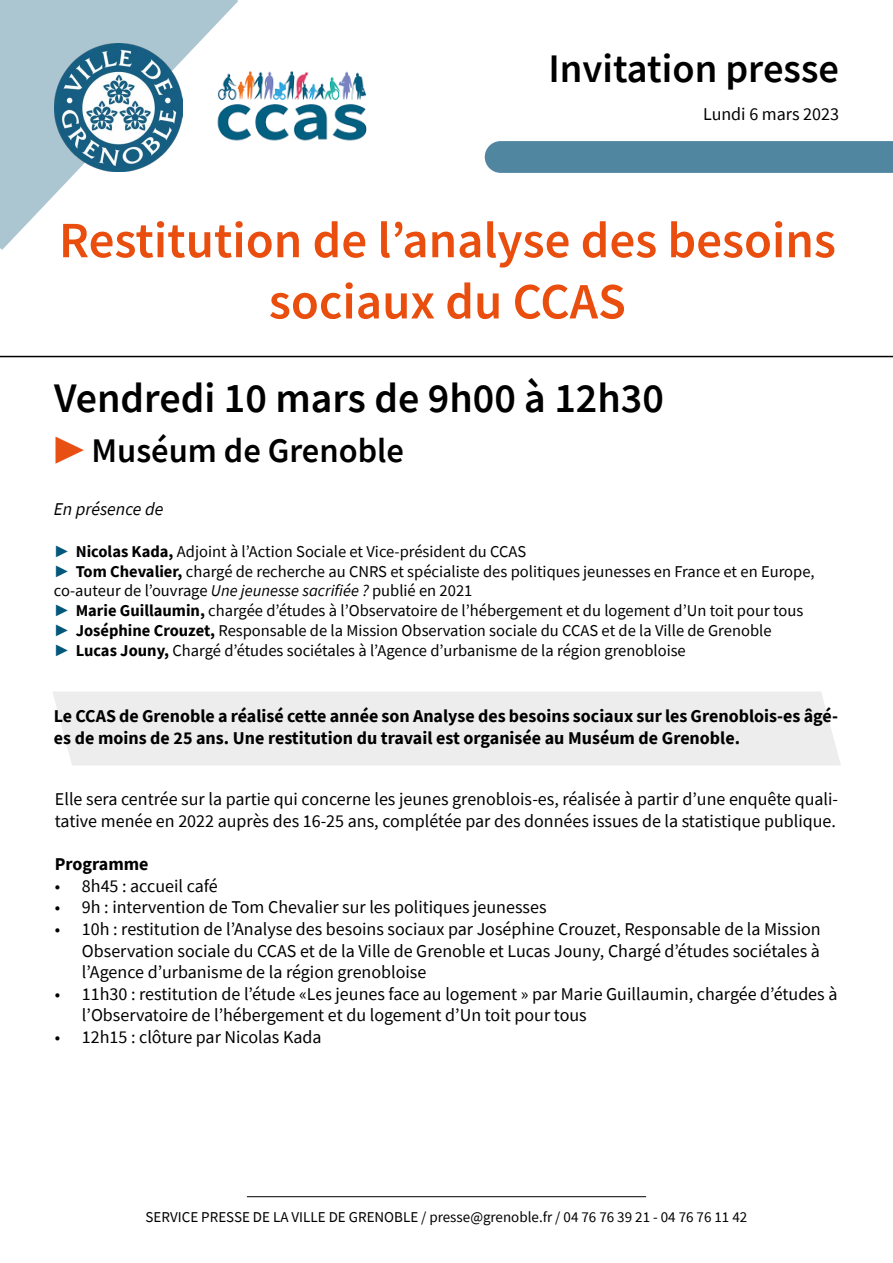
<style>
.page{position:relative;width:893px;height:1263px;background:#fff}
.page>*{position:absolute;margin:0;border:0;box-sizing:border-box;transform-origin:0 0}
.t1{font:600 51px/61.2px "Source Sans Pro";color:#e94e0f;text-align:center}
.t2{font:600 42px "Source Sans Pro";color:#000}
.t3{font:600 40.5px "Source Sans Pro";color:#000}
.t4{font:600 34.5px "Source Sans Pro";color:#000}
.t5{font:18px/21.6px "Source Sans Pro";color:#000}
.t6{font:700 18px/21.6px "Source Sans Pro";color:#000}
.t7{font:italic 18px "Source Sans Pro";color:#000}
.t8{font:16.5px/19.8px "Source Sans Pro";color:#000}
.t9{font:15px "Source Sans Pro";color:#000}
.s1{color:#e84f13}
.s2{font-family:"Arial";font-weight:900;color:#03577a}
.s3{font-weight:700}
.s4{font-style:italic}
</style>
<div class="page">
<div style="left:53px;top:692px;width:788px;height:73px;background:#ededed"></div>
<svg style="left:0;top:0;width:238px;height:250px"></svg>
<hr style="left:0;top:356px;width:893px;height:1px;background:#000">
<hr style="left:247px;top:1196px;width:399px;height:1px;background:#000">
<img style="left:54px;top:43px;width:129px;height:129px">
<svg style="left:485px;top:141px;width:408px;height:32px;background:#5287a1"></svg>
<img style="left:206px;top:62px;width:161px;height:110px">
<h3 class="t3" style="left:548px;top:42px;width:292px">Invitation presse</h3>
<p class="t5" style="left:703px;top:103px;width:137px">Lundi 6 mars 2023</p>
<h1 class="t1" style="left:59px;top:209px;width:778px">Restitution de l’analyse des besoins sociaux du CCAS</h1>
<h2 class="t2" style="left:54px;top:371px;width:611px">Vendredi 10 mars de 9h00 à 12h30</h2>
<h3 class="t4" style="left:54px;top:428px;width:351px"><span class="s1">▶</span> Muséum de Grenoble</h3>
<p class="t7" style="left:54px;top:498px;width:111px">En présence de</p>
<p class="t8" style="left:54px;top:541px;width:762px"><span class="s2">►</span> <span class="s3">Nicolas Kada,</span> Adjoint à l’Action Sociale et Vice-président du CCAS<br><span class="s2">►</span> <span class="s3">Tom Chevalier,</span> chargé de recherche au CNRS et spécialiste des politiques jeunesses en France et en Europe, co-auteur de l’ouvrage <span class="s4">Une jeunesse sacrifiée ?</span> publié en 2021<br><span class="s2">►</span> <span class="s3">Marie Guillaumin,</span> chargée d’études à l’Observatoire de l’hébergement et du logement d’Un toit pour tous <span class="s2">►</span> <span class="s3">Joséphine Crouzet,</span> Responsable de la Mission Observation sociale du CCAS et de la Ville de Grenoble<br><span class="s2">►</span> <span class="s3">Lucas Jouny,</span> Chargé d’études sociétales à l’Agence d’urbanisme de la région grenobloise</p>
<p class="t6" style="left:54px;top:705px;width:786px">Le CCAS de Grenoble a réalisé cette année son Analyse des besoins sociaux sur les Grenoblois-es âgé&shy;es de moins de 25 ans. Une restitution du travail est organisée au Muséum de Grenoble.</p>
<p class="t5" style="left:55px;top:788px;width:785px">Elle sera centrée sur la partie qui concerne les jeunes grenoblois-es, réalisée à partir d’une enquête quali&shy;tative menée en 2022 auprès des 16-25 ans, complétée par des données issues de la statistique publique.</p>
<p class="t6" style="left:55px;top:853px;width:95px">Programme</p>
<p class="t5" style="left:55px;top:875px;width:164px">• 8h45 : accueil café</p>
<p class="t5" style="left:55px;top:896px;width:493px">• 9h : intervention de Tom Chevalier sur les politiques jeunesses</p>
<p class="t5" style="left:82px;top:918px;width:740px;text-align:justify;text-indent:-27px">• 10h : restitution de l’Analyse des besoins sociaux par Joséphine Crouzet, Responsable de la Mission Observation sociale du CCAS et de la Ville de Grenoble et Lucas Jouny, Chargé d’études sociétales à l’Agence d’urbanisme de la région grenobloise</p>
<p class="t5" style="left:82px;top:983px;width:757px;text-indent:-27px">• 11h30 : restitution de l’étude «Les jeunes face au logement » par Marie Guillaumin, chargée d’études à l’Observatoire de l’hébergement et du logement d’Un toit pour tous</p>
<p class="t5" style="left:55px;top:1026px;width:268px">• 12h15 : clôture par Nicolas Kada</p>
<p class="t9" style="left:146px;top:1207px;width:603px">SERVICE PRESSE DE LA VILLE DE GRENOBLE / presse@grenoble.fr / 04 76 76 39 21 - 04 76 76 11 42</p>
</div>
